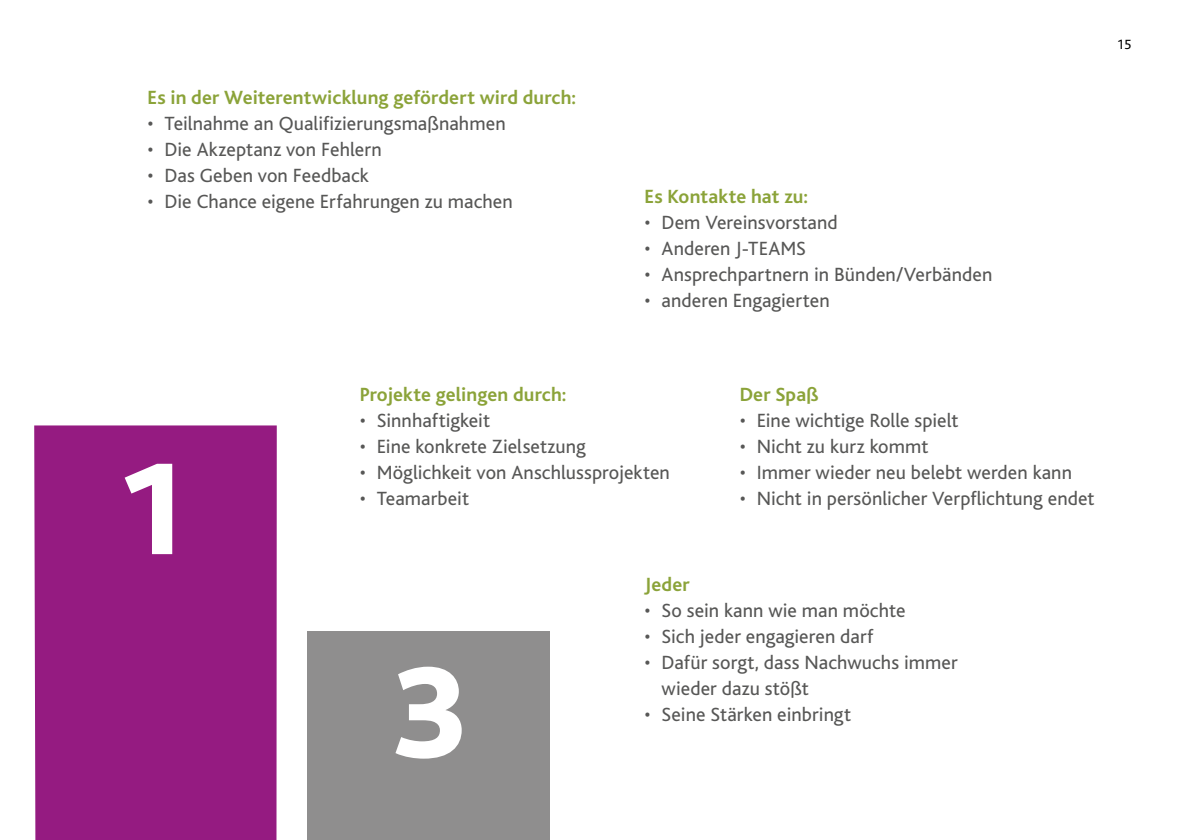
<style>
.page{position:relative;width:1191px;height:840px;background:#fff}
.page>*{position:absolute;margin:0;border:0;box-sizing:border-box;transform-origin:0 0}
.t1{font:20px/26px "Bliss";letter-spacing:.005em;color:#575756}
.Absatz-Unterüberschr{font:700 20px "Bliss";letter-spacing:.01em;color:#8ba339}
.Fließtext{font:700 20px "Bliss";color:#8ba339}
.t2{font:14px "Bliss";color:#000}
</style>
<div class="page">
<div style="left:307px;top:631px;width:243px;height:208px;background:#8f8e8e"></div>
<svg style="left:395px;top:666px;width:67px;height:92px"></svg>
<div style="left:34px;top:425px;width:243px;height:414px;background:#951b81"></div>
<svg style="left:125px;top:463px;width:47px;height:91px"></svg>
<p class="Absatz-Unterüberschr" style="left:148px;top:87px;width:430px">Es in der Weiterentwicklung gefördert wird durch:</p>
<p class="t1" style="left:148px;top:111px;width:359px">• Teilnahme an Qualifizierungsmaßnahmen</p>
<p class="t1" style="left:148px;top:137px;width:235px">• Die Akzeptanz von Fehlern</p>
<p class="t1" style="left:148px;top:163px;width:223px">• Das Geben von Feedback</p>
<p class="t1" style="left:148px;top:189px;width:367px">• Die Chance eigene Erfahrungen zu machen</p>
<p class="Absatz-Unterüberschr" style="left:644px;top:185px;width:165px">Es Kontakte hat zu:</p>
<p class="t1" style="left:644px;top:209px;width:195px">• Dem Vereinsvorstand</p>
<p class="t1" style="left:644px;top:235px;width:163px">• Anderen J-TEAMS</p>
<p class="t1" style="left:644px;top:261px;width:349px">• Ansprechpartnern in Bünden/Verbänden</p>
<p class="t1" style="left:644px;top:287px;width:186px">• anderen Engagierten</p>
<p class="t2" style="left:1116px;top:37px;width:16px">15</p>
<p class="Fließtext" style="left:360px;top:383px;width:208px">Projekte gelingen durch:</p>
<p class="t1" style="left:360px;top:407px;width:132px">• Sinnhaftigkeit</p>
<p class="t1" style="left:360px;top:433px;width:228px">• Eine konkrete Zielsetzung</p>
<p class="t1" style="left:360px;top:459px;width:312px">• Möglichkeit von Anschlussprojekten</p>
<p class="t1" style="left:360px;top:485px;width:111px">• Teamarbeit</p>
<p class="Absatz-Unterüberschr" style="left:739px;top:383px;width:80px">Der Spaß</p>
<p class="t1" style="left:739px;top:407px;width:220px">• Eine wichtige Rolle spielt</p>
<p class="t1" style="left:739px;top:433px;width:190px">• Nicht zu kurz kommt</p>
<p class="t1" style="left:739px;top:459px;width:334px">• Immer wieder neu belebt werden kann</p>
<p class="t1" style="left:739px;top:485px;width:356px">• Nicht in persönlicher Verpflichtung endet</p>
<p class="Absatz-Unterüberschr" style="left:644px;top:573px;width:47px">Jeder</p>
<p class="t1" style="left:644px;top:597px;width:262px">• So sein kann wie man möchte</p>
<p class="t1" style="left:644px;top:623px;width:230px">• Sich jeder engagieren darf</p>
<p class="t1" style="left:661px;top:649px;width:298px;text-indent:-17px">• Dafür sorgt, dass Nachwuchs immer wieder dazu stößt</p>
<p class="t1" style="left:644px;top:701px;width:208px">• Seine Stärken einbringt</p>
</div>
